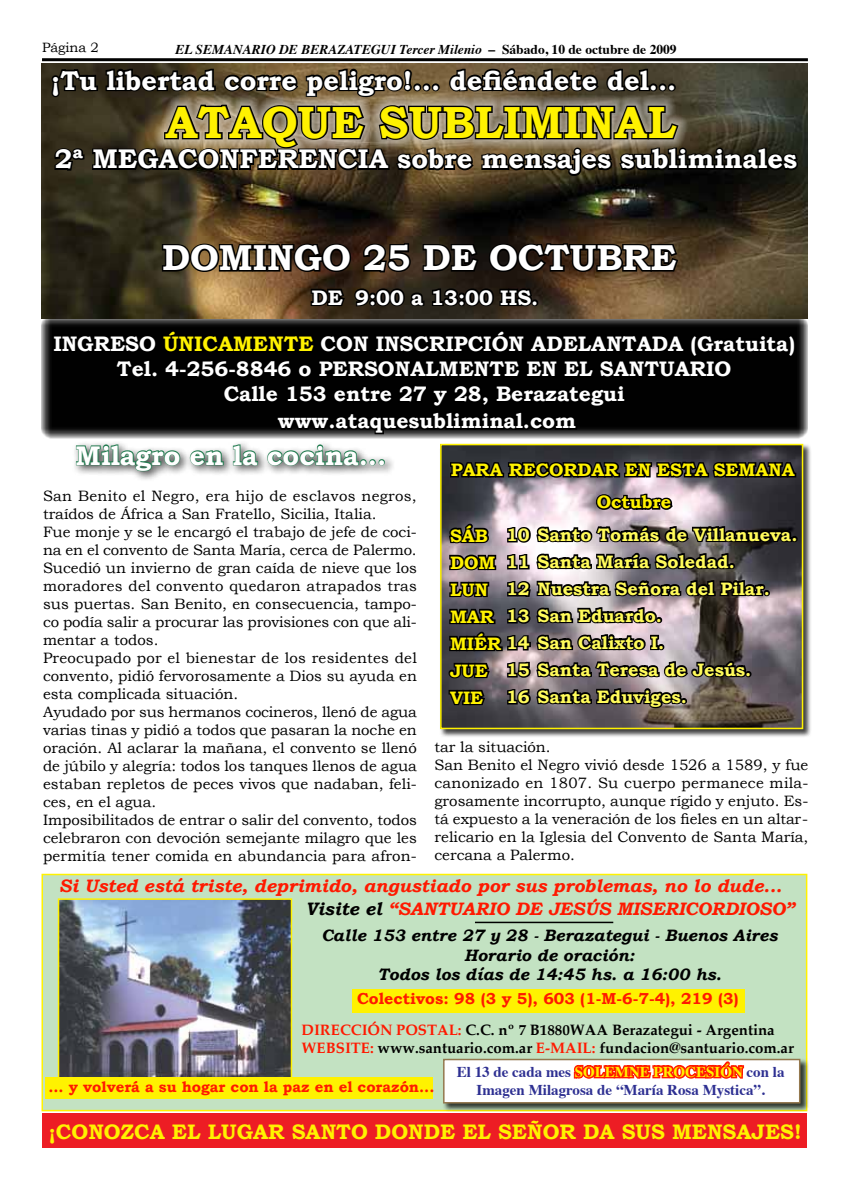
<style>
.page{position:relative;width:851px;height:1191px;background:#fff}
.page>*{position:absolute;margin:0;border:0;box-sizing:border-box;transform-origin:0 0}
.t1{font:700 45px "Bookman Old Style";color:#fff200}
.t2{font:700 36px "Bookman Old Style";color:#fff}
.t3{font:700 27px "Bookman Old Style";color:#fff}
.t4{font:700 21px/25.2px "Bookman Old Style";color:#fff;text-align:center}
.t5{font:700 21px "Bookman Old Style";color:#fff200}
.t6{font:700 18px/27px "Bookman Old Style";color:#fffb5b}
.t7{font:italic 700 18px "Bookman Old Style";color:#ff1900}
.t8{font:700 18px/26.7px "Bookman Old Style";color:#fff200}
.t9{font:italic 700 16.5px/19.8px "Bookman Old Style";color:#000;text-align:center}
.t10{font:700 15.9px "Bookman Old Style";color:#ff1900}
.t11{font:15px/18px "Bookman Old Style";color:#000}
.t12{font:700 15px/18px "Palatino";color:#000}
.t13{font:700 15px/18px "Times";color:#2e3092;text-align:center}
.t14{font:700 15px "Bookman Old Style";color:#ff1900}
.t15{font:italic 700 13.5px "Times";color:#000}
.t16{font:13.5px "Bookman Old Style";color:#000}
.s1{font-style:normal}
.s2{color:#fff200}
.s3{color:#fffb5b}
.s4{color:#000}
.s5{color:#ff1900}
</style>
<div class="page">
<hr style="left:42px;top:58px;width:765px;height:3px;background:#000">
<svg style="left:41px;top:316px;width:767px;height:122px;background:#5a5a5a"></svg>
<div style="left:43px;top:1112px;width:764px;height:35px;background:#ed1d24"></div>
<div style="left:41px;top:873px;width:766px;height:238px;background:#c3e2c2;border:2px solid #fff200"></div>
<div style="left:442px;top:1058px;width:366px;height:54px;background:#000;opacity:.75"></div>
<div style="left:443px;top:1058px;width:357px;height:45px;background:#fff;border:2px solid #94784e"></div>
<img style="left:61px;top:901px;width:228px;height:176px">
<div style="left:58px;top:898px;width:234px;height:198px;border:2px solid #fff200"></div>
<div style="left:352px;top:989px;width:393px;height:23px;background:#fff200"></div>
<svg style="left:571px;top:1058px;width:175px;height:21px"></svg>
<hr style="left:475px;top:921px;width:138px;height:2px;background:#000">
<div style="left:45px;top:1077px;width:388px;height:21px;background:#fff200"></div>
<div style="left:439px;top:443px;width:372px;height:295px;background:#000;opacity:.75"></div>
<img style="left:443px;top:447px;width:357px;height:279px">
<div style="left:440px;top:444px;width:363px;height:285px;border:2px solid #fff200"></div>
<svg style="left:446px;top:520px;width:354px;height:190px;background:#60595d"></svg>
<svg style="left:594px;top:491px;width:80px;height:21px;background:#5a5258"></svg>
<img style="left:41px;top:63px;width:766px;height:255px">
<svg style="left:49px;top:66px;width:751px;height:122px;background:#443d2e"></svg>
<svg style="left:160px;top:229px;width:193px;height:45px;background:#3a2a18"></svg>
<svg style="left:361px;top:241px;width:51px;height:33px;background:#23180e"></svg>
<svg style="left:421px;top:242px;width:59px;height:31px;background:#14100b"></svg>
<svg style="left:487px;top:242px;width:193px;height:32px;background:#20160d"></svg>
<svg style="left:51px;top:318px;width:746px;height:165px;background:#2f312f"></svg>
<svg style="left:309px;top:286px;width:37px;height:21px"></svg>
<svg style="left:352px;top:286px;width:188px;height:23px;background:#15110c"></svg>
<p class="t16" style="left:42px;top:39px;width:58px">Página 2</p>
<p class="t15" style="left:175px;top:37px;width:502px">EL SEMANARIO DE BERAZATEGUI Tercer Milenio <span class="s1">– Sábado, 10 de octubre de 2009</span></p>
<h3 class="t3" style="left:51px;top:64px;width:627px">¡Tu libertad corre peligro!... defiéndete del...</h3>
<h1 class="t1" style="left:165px;top:95px;width:512px">ATAQUE SUBLIMINAL</h1>
<h3 class="t3" style="left:55px;top:143px;width:743px">2ª MEGACONFERENCIA sobre mensajes subliminales</h3>
<h2 class="t2" style="left:162px;top:236px;width:516px">DOMINGO 25 DE OCTUBRE</h2>
<h3 class="t4" style="left:311px;top:284px;width:228px">DE 9:00 a 13:00 HS.</h3>
<h3 class="t4" style="left:53px;top:330px;width:743px">INGRESO <span class="s2">ÚNICAMENTE</span> CON INSCRIPCIÓN ADELANTADA (Gratuita)<br>Tel. 4-256-8846 o PERSONALMENTE EN EL SANTUARIO<br>Calle 153 entre 27 y 28, Berazategui</h3>
<h3 class="t4" style="left:278px;top:408px;width:300px">www.ataquesubliminal.com</h3>
<h3 class="t3" style="left:76px;top:439px;width:312px">Milagro en la cocina...</h3>
<p class="t11" style="left:43px;top:486px;width:375px">San Benito el Negro, era hijo de esclavos negros, traídos de África a San Fratello, Sicilia, Italia.<br>Fue monje y se le encargó el trabajo de jefe de coci&shy;na en el convento de Santa María, cerca de Palermo.<br>Sucedió un invierno de gran caída de nieve que los moradores del convento quedaron atrapados tras sus puertas. San Benito, en consecuencia, tampo&shy;co podía salir a procurar las provisiones con que ali&shy;mentar a todos.<br>Preocupado por el bienestar de los residentes del convento, pidió fervorosamente a Dios su ayuda en esta complicada situación.<br>Ayudado por sus hermanos cocineros, llenó de agua varias tinas y pidió a todos que pasaran la noche en oración. Al aclarar la mañana, el convento se llenó de júbilo y alegría: todos los tanques llenos de agua estaban repletos de peces vivos que nadaban, feli&shy;ces, en el agua.<br>Imposibilitados de entrar o salir del convento, todos celebraron con devoción semejante milagro que les permitía tener comida en abundancia para afron-</p>
<p class="t8" style="left:450px;top:456px;width:345px">PARA RECORDAR EN ESTA SEMANA</p>
<p class="t8" style="left:596px;top:488px;width:76px">Octubre</p>
<p class="t8" style="left:450px;top:522px;width:216px">SÁB<br>DOM<br>LUN<br>MAR<br>MIÉR <span class="s3">14 San Calixto I.</span></p>
<p class="t8" style="left:450px;top:656px;width:39px">JUE<br>VIE</p>
<p class="t6" style="left:506px;top:520px;width:293px">10 Santo Tomás de Villanueva.<br>11 Santa María Soledad.<br>12 Nuestra Señora del Pilar.<br>13 San Eduardo.</p>
<p class="t6" style="left:506px;top:655px;width:247px">15 Santa Teresa de Jesús.<br>16 Santa Eduviges.</p>
<p class="t11" style="left:434px;top:738px;width:375px">tar la situación.<br>San Benito el Negro vivió desde 1526 a 1589, y fue canonizado en 1807. Su cuerpo permanece mila&shy;grosamente incorrupto, aunque rígido y enjuto. Es&shy;tá expuesto a la veneración de los fieles en un altar&shy;relicario en la Iglesia del Convento de Santa María, cercana a Palermo.</p>
<p class="t7" style="left:59px;top:874px;width:724px">Si Usted está triste, deprimido, angustiado por sus problemas, no lo dude...</p>
<p class="t7" style="left:305px;top:898px;width:490px"><span class="s4">Visite el</span> “SANTUARIO DE JESÚS MISERICORDIOSO”</p>
<p class="t9" style="left:321px;top:925px;width:457px">Calle 153 entre 27 y 28 - Berazategui - Buenos Aires<br>Horario de oración:<br>Todos los días de 14:45 hs. a 16:00 hs.</p>
<p class="t10" style="left:357px;top:989px;width:383px">Colectivos: 98 (3 y 5), 603 (1-M-6-7-4), 219 (3)</p>
<p class="t12" style="left:301px;top:1021px;width:494px"><span class="s5">DIRECCIÓN POSTAL:</span> C.C. nº 7 B1880WAA Berazategui - Argentina<br><span class="s5">WEBSITE:</span> www.santuario.com.ar <span class="s5">E-MAIL:</span> fundacion@santuario.com.ar</p>
<p class="t14" style="left:48px;top:1077px;width:387px">... y volverá a su hogar con la paz en el corazón...</p>
<p class="t13" style="left:457px;top:1061px;width:329px">El 13 de cada mes <span class="s2">SOLEMNE PROCESIÓN</span> con la<br>Imagen Milagrosa de “María Rosa Mystica”.</p>
<h3 class="t5" style="left:48px;top:1119px;width:754px">¡CONOZCA EL LUGAR SANTO DONDE EL SEÑOR DA SUS MENSAJES!</h3>
</div>
